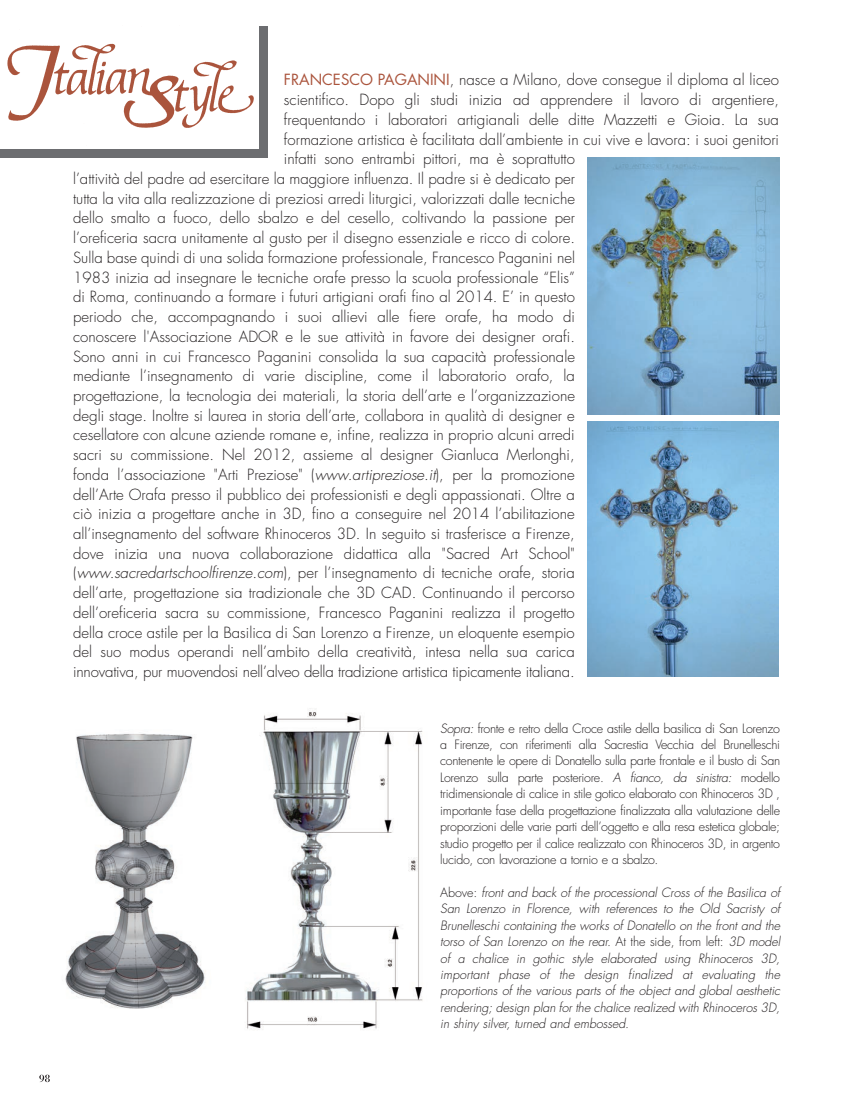
<style>
.page{position:relative;width:844px;height:1099px;background:#fff}
.page>*{position:absolute;margin:0;border:0;box-sizing:border-box;transform-origin:0 0}
.t1{font:300 15px "Futura";color:#231f20}
.t2{font:300 12.5px/16.4px "Futura";letter-spacing:-.025em;color:#231f20;text-align:justify}
.t3{font:italic 300 12.5px/16.4px "Futura";letter-spacing:-.005em;color:#231f20;text-align:justify}
.s1{font-weight:400;color:#aa543c}
.s2{font-style:italic}
.s3{font-style:normal}
</style>
<div class="page">
<img style="left:65px;top:733px;width:141px;height:276px">
<img style="left:245px;top:708px;width:178px;height:321px">
<img style="left:587px;top:157px;width:191px;height:257px">
<img style="left:587px;top:421px;width:191px;height:256px">
<div style="left:0;top:27px;width:268px;height:131px;background:#6c6d70"></div>
<div style="left:0;top:18px;width:259px;height:131px;background:#fff"></div>
<img style="left:7px;top:43px;width:247px;height:85px">
<svg style="left:39px;top:1074px;width:11px;height:8px"></svg>
<p class="t1" style="left:284px;top:73px;width:496px"><span class="s1">FRANCESCO PAGANINI</span>, nasce a Milano, dove consegue il diploma al liceo</p>
<p class="t1" style="left:284px;top:93px;width:496px">scientifico. Dopo gli studi inizia ad apprendere il lavoro di argentiere,</p>
<p class="t1" style="left:284px;top:112px;width:496px">frequentando i laboratori artigianali delle ditte Mazzetti e Gioia. La sua</p>
<p class="t1" style="left:284px;top:132px;width:496px">formazione artistica è facilitata dall’ambiente in cui vive e lavora: i suoi genitori</p>
<p class="t1" style="left:284px;top:152px;width:292px">infatti sono entrambi pittori, ma è soprattutto</p>
<p class="t1" style="left:73px;top:172px;width:503px">l’attività del padre ad esercitare la maggiore influenza. Il padre si è dedicato per</p>
<p class="t1" style="left:73px;top:191px;width:503px">tutta la vita alla realizzazione di preziosi arredi liturgici, valorizzati dalle tecniche</p>
<p class="t1" style="left:73px;top:211px;width:503px">dello smalto a fuoco, dello sbalzo e del cesello, coltivando la passione per</p>
<p class="t1" style="left:73px;top:231px;width:503px">l’oreficeria sacra unitamente al gusto per il disegno essenziale e ricco di colore.</p>
<p class="t1" style="left:73px;top:250px;width:503px">Sulla base quindi di una solida formazione professionale, Francesco Paganini nel</p>
<p class="t1" style="left:73px;top:270px;width:503px">1983 inizia ad insegnare le tecniche orafe presso la scuola professionale “Elis”</p>
<p class="t1" style="left:73px;top:290px;width:503px">di Roma, continuando a formare i futuri artigiani orafi fino al 2014. E’ in questo</p>
<p class="t1" style="left:73px;top:310px;width:503px">periodo che, accompagnando i suoi allievi alle fiere orafe, ha modo di</p>
<p class="t1" style="left:73px;top:329px;width:503px">conoscere l'Associazione ADOR e le sue attività in favore dei designer orafi.</p>
<p class="t1" style="left:73px;top:349px;width:503px">Sono anni in cui Francesco Paganini consolida la sua capacità professionale</p>
<p class="t1" style="left:73px;top:369px;width:503px">mediante l’insegnamento di varie discipline, come il laboratorio orafo, la</p>
<p class="t1" style="left:73px;top:388px;width:503px">progettazione, la tecnologia dei materiali, la storia dell’arte e l’organizzazione</p>
<p class="t1" style="left:73px;top:408px;width:503px">degli stage. Inoltre si laurea in storia dell’arte, collabora in qualità di designer e</p>
<p class="t1" style="left:73px;top:428px;width:503px">cesellatore con alcune aziende romane e, infine, realizza in proprio alcuni arredi</p>
<p class="t1" style="left:73px;top:448px;width:503px">sacri su commissione. Nel 2012, assieme al designer Gianluca Merlonghi,</p>
<p class="t1" style="left:73px;top:467px;width:503px">fonda l’associazione "Arti Preziose" (<span class="s2">www.artipreziose.it</span>), per la promozione</p>
<p class="t1" style="left:73px;top:487px;width:503px">dell’Arte Orafa presso il pubblico dei professionisti e degli appassionati. Oltre a</p>
<p class="t1" style="left:73px;top:507px;width:503px">ciò inizia a progettare anche in 3D, fino a conseguire nel 2014 l’abilitazione</p>
<p class="t1" style="left:73px;top:526px;width:503px">all’insegnamento del software Rhinoceros 3D. In seguito si trasferisce a Firenze,</p>
<p class="t1" style="left:73px;top:546px;width:503px">dove inizia una nuova collaborazione didattica alla "Sacred Art School"</p>
<p class="t1" style="left:73px;top:566px;width:503px">(<span class="s2">www.sacredartschoolfirenze.com</span>), per l’insegnamento di tecniche orafe, storia</p>
<p class="t1" style="left:73px;top:585px;width:503px">dell’arte, progettazione sia tradizionale che 3D CAD. Continuando il percorso</p>
<p class="t1" style="left:73px;top:605px;width:503px">dell’oreficeria sacra su commissione, Francesco Paganini realizza il progetto</p>
<p class="t1" style="left:73px;top:625px;width:503px">della croce astile per la Basilica di San Lorenzo a Firenze, un eloquente esempio</p>
<p class="t1" style="left:73px;top:645px;width:503px">del suo modus operandi nell’ambito della creatività, intesa nella sua carica</p>
<p class="t1" style="left:73px;top:664px;width:503px">innovativa, pur muovendosi nell’alveo della tradizione artistica tipicamente italiana.</p>
<p class="t2" style="left:440px;top:720px;width:341px"><span class="s2">Sopra:</span> fronte e retro della Croce astile della basilica di San Lorenzo a Firenze, con riferimenti alla Sacrestia Vecchia del Brunelleschi contenente le opere di Donatello sulla parte frontale e il busto di San Lorenzo sulla parte posteriore. <span class="s2">A fianco, da sinistra:</span> modello tridimensionale di calice in stile gotico elaborato con Rhinoceros 3D , importante fase della progettazione finalizzata alla valutazione delle proporzioni delle varie parti dell’oggetto e alla resa estetica globale; studio progetto per il calice realizzato con Rhinoceros 3D, in argento lucido, con lavorazione a tornio e a sbalzo.</p>
<p class="t3" style="left:440px;top:885px;width:341px"><span class="s3">Above:</span> front and back of the processional Cross of the Basilica of San Lorenzo in Florence, with references to the Old Sacristy of Brunelleschi containing the works of Donatello on the front and the torso of San Lorenzo on the rear. <span class="s3">At the side, from left:</span> 3D model of a chalice in gothic style elaborated using Rhinoceros 3D, important phase of the design finalized at evaluating the proportions of the various parts of the object and global aesthetic rendering; design plan for the chalice realized with Rhinoceros 3D, in shiny silver, turned and embossed.</p>
</div>
